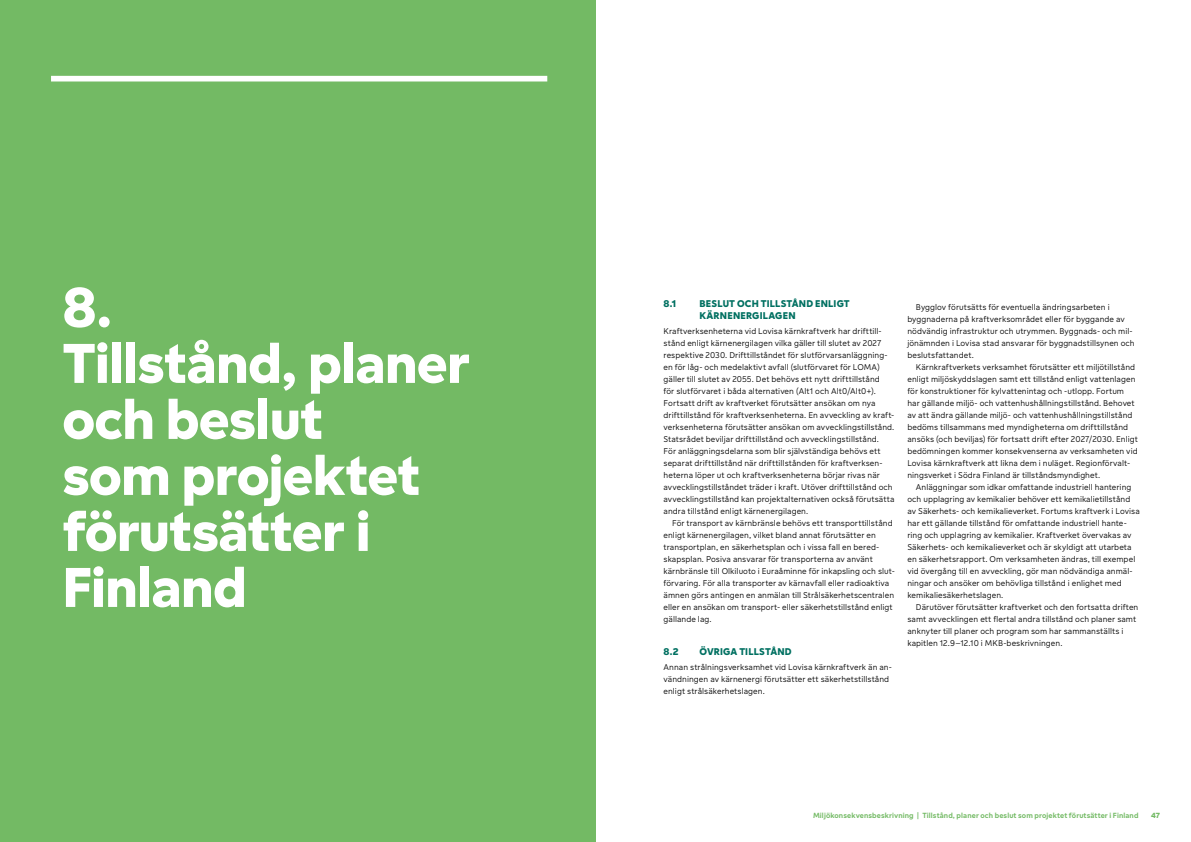
<style>
.page{position:relative;width:1191px;height:842px;background:#fff}
.page>*{position:absolute;margin:0;border:0;box-sizing:border-box;transform-origin:0 0}
.OTSIKKO_1{font:700 60px/56px "Fortum Sans";letter-spacing:-.01em;color:#fff}
.OTSIKKO_1_1{font:700 10.5px/12px "Fortum Sans";letter-spacing:.015em;color:#007061}
.LEIPIS{font:300 9px/12px "Fortum Sans";letter-spacing:.005em;color:#000}
.LEIPIS_ALKU{font:300 9px/12px "Fortum Sans";letter-spacing:.005em;color:#000}
.t1{font:500 8px "Fortum Sans";letter-spacing:.01em;color:#73ba64}
.t2{font:700 8px "Fortum Sans";color:#73ba64}
</style>
<div class="page">
<div style="left:0;top:0;width:595px;height:842px;background:#73ba64"></div>
<div style="left:51px;top:76px;width:496px;height:5px;background:#fff"></div>
<h1 class="OTSIKKO_1" style="left:62px;top:279px;width:409px">8.<br>Tillstånd, planer och beslut<br>som projektet förutsätter i<br>Finland</h1>
<h2 class="OTSIKKO_1_1" style="left:663px;top:297px;width:14px">8.1</h2>
<h2 class="OTSIKKO_1_1" style="left:699px;top:297px;width:152px">BESLUT OCH TILLSTÅND ENLIGT<br>KÄRNENERGILAGEN</h2>
<p class="LEIPIS_ALKU" style="left:663px;top:325px;width:232px">Kraftverksenheterna vid Lovisa kärnkraftverk har drifttill&shy;stånd enligt kärnenergilagen vilka gäller till slutet av 2027 respektive 2030. Drifttillståndet för slutförvarsanläggning&shy;en för låg- och medelaktivt avfall (slutförvaret för LOMA) gäller till slutet av 2055. Det behövs ett nytt drifttillstånd<br>för slutförvaret i båda alternativen (Alt1 och Alt0/Alt0+).<br>Fortsatt drift av kraftverket förutsätter ansökan om nya drifttillstånd för kraftverksenheterna. En avveckling av kraft&shy;verksenheterna förutsätter ansökan om avvecklingstillstånd.<br>Statsrådet beviljar drifttillstånd och avvecklingstillstånd.<br>För anläggningsdelarna som blir självständiga behövs ett separat drifttillstånd när drifttillstånden för kraftverksen&shy;heterna löper ut och kraftverksenheterna börjar rivas när avvecklingstillståndet träder i kraft. Utöver drifttillstånd och avvecklingstillstånd kan projektalternativen också förutsätta andra tillstånd enligt kärnenergilagen.</p>
<p class="LEIPIS" style="left:663px;top:517px;width:233px;text-indent:9px">För transport av kärnbränsle behövs ett transporttillstånd enligt kärnenergilagen, vilket bland annat förutsätter en transportplan, en säkerhetsplan och i vissa fall en bered&shy;skapsplan. Posiva ansvarar för transporterna av använt kärnbränsle till Olkiluoto i Euraåminne för inkapsling och slut&shy;förvaring. För alla transporter av kärnavfall eller radioaktiva ämnen görs antingen en anmälan till Strålsäkerhetscentralen eller en ansökan om transport- eller säkerhetstillstånd enligt gällande lag.</p>
<h2 class="OTSIKKO_1_1" style="left:663px;top:645px;width:16px">8.2</h2>
<h2 class="OTSIKKO_1_1" style="left:699px;top:645px;width:94px">ÖVRIGA TILLSTÅND</h2>
<p class="LEIPIS_ALKU" style="left:663px;top:661px;width:230px">Annan strålningsverksamhet vid Lovisa kärnkraftverk än an&shy;vändningen av kärnenergi förutsätter ett säkerhetstillstånd enligt strålsäkerhetslagen.</p>
<p class="LEIPIS" style="left:907px;top:301px;width:229px;text-indent:9px">Bygglov förutsätts för eventuella ändringsarbeten i byggnaderna på kraftverksområdet eller för byggande av nödvändig infrastruktur och utrymmen. Byggnads- och mil&shy;jönämnden i Lovisa stad ansvarar för byggnadstillsynen och beslutsfattandet.</p>
<p class="LEIPIS" style="left:907px;top:361px;width:232px;text-indent:9px">Kärnkraftverkets verksamhet förutsätter ett miljötillstånd enligt miljöskyddslagen samt ett tillstånd enligt vattenlagen för konstruktioner för kylvattenintag och -utlopp. Fortum har gällande miljö- och vattenhushållningstillstånd. Behovet av att ändra gällande miljö- och vattenhushållningstillstånd bedöms tillsammans med myndigheterna om drifttillstånd ansöks (och beviljas) för fortsatt drift efter 2027/2030. Enligt bedömningen kommer konsekvenserna av verksamheten vid Lovisa kärnkraftverk att likna dem i nuläget. Regionförvalt&shy;ningsverket i Södra Finland är tillståndsmyndighet.</p>
<p class="LEIPIS" style="left:907px;top:481px;width:234px;text-indent:9px">Anläggningar som idkar omfattande industriell hantering och upplagring av kemikalier behöver ett kemikalietillstånd av Säkerhets- och kemikalieverket. Fortums kraftverk i Lovisa har ett gällande tillstånd för omfattande industriell hante&shy;ring och upplagring av kemikalier. Kraftverket övervakas av Säkerhets- och kemikalieverket och är skyldigt att utarbeta en säkerhetsrapport. Om verksamheten ändras, till exempel vid övergång till en avveckling, gör man nödvändiga anmäl&shy;ningar och ansöker om behövliga tillstånd i enlighet med kemikaliesäkerhetslagen.</p>
<p class="LEIPIS" style="left:907px;top:601px;width:232px;text-indent:9px">Därutöver förutsätter kraftverket och den fortsatta driften samt avvecklingen ett flertal andra tillstånd och planer samt anknyter till planer och program som har sammanställts i kapitlen 12.9–12.10 i MKB-beskrivningen.</p>
<p class="t1" style="left:813px;top:811px;width:327px">Miljökonsekvensbeskrivning | Tillstånd, planer och beslut som projektet förutsätter i Finland</p>
<p class="t2" style="left:1151px;top:811px;width:10px">47</p>
</div>
